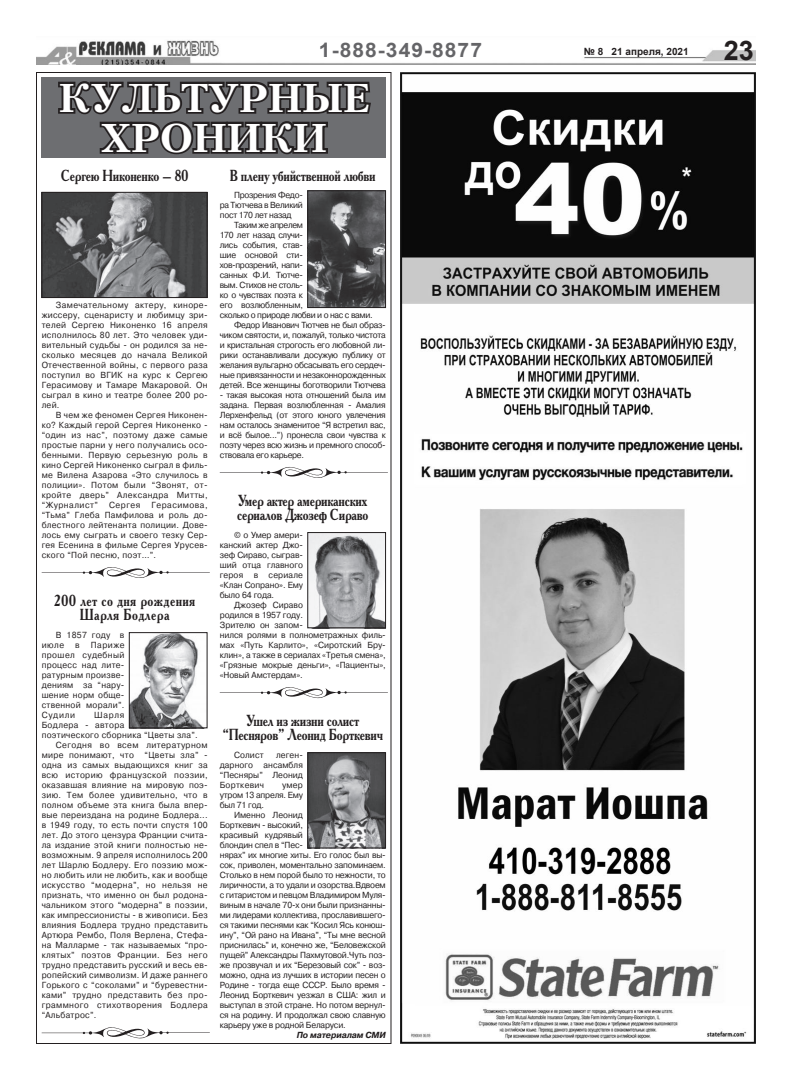
<style>
.page{position:relative;width:792px;height:1080px;background:#fff}
.page>*{position:absolute;margin:0;border:0;box-sizing:border-box;transform-origin:0 0}
.t1{font:700 40px/40px "Petersburg C";letter-spacing:-.01em;color:#fff;text-align:center}
.t2{font:700 27px "Arial";color:#231f20}
.t3{font:700 20px "Arial";letter-spacing:.05em;color:#656568;scale:1.05 1}
.t4{font:700 16px/14px "Academy C";letter-spacing:-.02em;color:#231f20;scale:.8 1}
.t5{font:700 16px/14px "Academy C";letter-spacing:.03em;color:#231f20;text-align:center;scale:.8 1}
.t6{font:700 10px "Arial";color:#231f20}
.t7{font:500 8.8px/10px "Pragmatica C";letter-spacing:-.005em;color:#231f20;text-align:justify;scale:.95 1}
.t8{font:500 8.8px/10px "Pragmatica C";letter-spacing:.03em;color:#231f20;scale:.95 1}
.t9{font:500 8.8px "Pragmatica C";letter-spacing:-.03em;color:#231f20;scale:.95 1}
.t10{font:500 8.8px "Pragmatica C";letter-spacing:-.04em;color:#231f20;scale:.95 1}
.t11{font:500 8.8px "Pragmatica C";letter-spacing:.04em;color:#231f20;scale:.95 1}
.t12{font:500 8.8px "Pragmatica C";letter-spacing:.045em;color:#231f20;scale:.95 1}
.t13{font:500 8.8px "Pragmatica C";letter-spacing:.035em;color:#231f20;scale:.95 1}
.t14{font:500 8.8px "Pragmatica C";letter-spacing:.05em;color:#231f20;scale:.95 1}
.t15{font:italic 700 8.8px "Pragmatica C";letter-spacing:-.01em;color:#231f20;scale:.95 1}
</style>
<div class="page">
<img style="left:36px;top:40px;width:720px;height:25px">
<img style="left:401px;top:72px;width:355px;height:972px">
<div style="left:42px;top:78px;width:344px;height:80px;background:#6d6e71"></div>
<svg style="left:58px;top:81px;width:313px;height:74px"></svg>
<svg style="left:42px;top:567px;width:168px;height:11px"></svg>
<svg style="left:42px;top:1027px;width:168px;height:11px"></svg>
<svg style="left:220px;top:467px;width:168px;height:11px"></svg>
<svg style="left:220px;top:687px;width:168px;height:11px"></svg>
<img style="left:44px;top:194px;width:161px;height:102px">
<div style="left:42px;top:192px;width:165px;height:106px;border:1px solid #231f20"></div>
<img style="left:131px;top:634px;width:71px;height:92px">
<div style="left:129px;top:632px;width:78px;height:96px;border:1px solid #231f20"></div>
<img style="left:310px;top:754px;width:74px;height:92px">
<div style="left:308px;top:752px;width:78px;height:96px;border:1px solid #231f20"></div>
<img style="left:310px;top:534px;width:74px;height:92px">
<div style="left:308px;top:532px;width:78px;height:96px;border:1px solid #231f20"></div>
<img style="left:310px;top:193px;width:74px;height:113px">
<div style="left:308px;top:191px;width:78px;height:117px;border:1px solid #231f20"></div>
<h3 class="t3" style="left:319px;top:36px;width:157px">1-888-349-8877</h3>
<p class="t6" style="left:584px;top:45px;width:106px">№ 8 21 апреля, 2021</p>
<h2 class="t2" style="left:724px;top:31px;width:32px">23</h2>
<h1 class="t1" style="left:58px;top:78px;width:312px">КУЛЬТУРНЫЕ<br>ХРОНИКИ</h1>
<h3 class="t4" style="left:61px;top:170px;width:161px">Сергею Никоненко – 80</h3>
<h3 class="t4" style="left:230px;top:170px;width:184px">В плену убийственной любви</h3>
<p class="t7" style="left:220px;top:190px;width:89px;text-indent:14px">Прозрения Федо&shy;ра Тютчева в Великий пост 170 лет назад</p>
<p class="t10" style="left:234px;top:221px;width:74px">Таким же апрелем</p>
<p class="t10" style="left:220px;top:231px;width:89px">170 лет назад случи-</p>
<p class="t9" style="left:220px;top:241px;width:89px">лись события, став-</p>
<p class="t7" style="left:220px;top:250px;width:89px">шие основой сти-</p>
<p class="t10" style="left:220px;top:261px;width:89px">хов-прозрений, напи-</p>
<p class="t9" style="left:220px;top:271px;width:89px">санных Ф.И. Тютче-</p>
<p class="t10" style="left:220px;top:281px;width:89px">вым. Стихов не столь-</p>
<p class="t10" style="left:220px;top:291px;width:89px">ко о чувствах поэта к</p>
<p class="t7" style="left:220px;top:300px;width:89px">его возлюбленным,</p>
<p class="t10" style="left:220px;top:311px;width:162px">сколько о природе любви и о нас с вами.</p>
<p class="t9" style="left:234px;top:321px;width:161px">Федор Иванович Тютчев не был образ-</p>
<p class="t9" style="left:220px;top:331px;width:176px">чиком святости, и, пожалуй, только чистота</p>
<p class="t9" style="left:220px;top:341px;width:176px">и кристальная строгость его любовной ли-</p>
<p class="t9" style="left:220px;top:351px;width:176px">рики останавливали досужую публику от</p>
<p class="t9" style="left:220px;top:361px;width:176px">желания вульгарно обсасывать его сердеч-</p>
<p class="t9" style="left:220px;top:371px;width:176px">ные привязанности и незаконнорожденных</p>
<p class="t9" style="left:220px;top:381px;width:176px">детей. Все женщины боготворили Тютчева</p>
<p class="t7" style="left:220px;top:390px;width:176px">- такая высокая нота отношений была им задана. Первая возлюбленная - Амалия Лерхенфельд (от этого юного увлечения нам осталось знаменитое “Я встретил вас, и всё былое...”) пронесла свои чувства к поэту через всю жизнь и премного способ&shy;ствовала его карьере.</p>
<h3 class="t4" style="left:237px;top:495px;width:166px">Умер актер американских сериалов Джозеф Сираво</h3>
<p class="t7" style="left:220px;top:531px;width:89px;text-indent:14px">© о Умер амери&shy;канский актер Джо&shy;зеф Сираво, сыграв&shy;ший отца главного героя в сериале «Клан Сопрано». Ему было 64 года.</p>
<p class="t7" style="left:220px;top:601px;width:176px;text-align:left;text-indent:14px">Джозеф Сираво<br>родился в 1957 году.<br>Зрителю он запом-<br>нился ролями в полнометражных филь&shy;мах «Путь Карлито», «Сиротский Бру&shy;клин», а также в сериалах «Третья смена», «Грязные мокрые деньги», «Пациенты», «Новый Амстердам».</p>
<h3 class="t4" style="left:223px;top:715px;width:202px;text-align:center">Ушел из жизни солист “Песняров” Леонид Борткевич</h3>
<p class="t7" style="left:234px;top:751px;width:33px">Солист</p>
<p class="t7" style="left:42px;top:300px;width:176px;text-indent:14px">Замечательному актеру, киноре&shy;жиссеру, сценаристу и любимцу зри&shy;телей Сергею Никоненко 16 апреля исполнилось 80 лет. Это человек уди&shy;вительный судьбы - он родился за не&shy;сколько месяцев до начала Великой Отечественной войны, с первого раза поступил во ВГИК на курс к Сергею Герасимову и Тамаре Макаровой. Он сыграл в кино и театре более 200 ро&shy;лей.</p>
<p class="t7" style="left:42px;top:410px;width:176px;text-indent:14px">В чем же феномен Сергея Никонен&shy;ко? Каждый герой Сергея Никоненко - “один из нас”, поэтому даже самые простые парни у него получались осо&shy;бенными. Первую серьезную роль в кино Сергей Никоненко сыграл в филь&shy;ме Вилена Азарова «Это случилось в полиции». Потом были “Звонят, от&shy;кройте дверь” Александра Митты, “Журналист”</p>
<p class="t7" style="left:109px;top:501px;width:34px">Сергея</p>
<p class="t7" style="left:42px;top:501px;width:176px;text-indent:110px">Герасимова, “Тьма” Глеба Памфилова и роль до&shy;блестного лейтенанта полиции. Дове&shy;лось ему сыграть и своего тезку Сер&shy;гея Есенина в фильме Сергея Урусев&shy;ского “Пой песню, поэт…”.</p>
<h3 class="t5" style="left:54px;top:595px;width:178px">200 лет со дня рождения<br>Шарля Бодлера</h3>
<p class="t8" style="left:42px;top:631px;width:89px;text-indent:14px">В 1857 году в июле</p>
<p class="t7" style="left:42px;top:641px;width:89px;text-indent:49px">Париже прошел судебный процесс над лите&shy;ратурным произве&shy;дениям за “нару&shy;шение норм обще&shy;ственной морали”.<br>Судили</p>
<p class="t7" style="left:75px;top:641px;width:6px">в</p>
<p class="t7" style="left:94px;top:711px;width:33px">Шарля</p>
<p class="t11" style="left:42px;top:722px;width:89px">Бодлера - автора</p>
<p class="t8" style="left:42px;top:731px;width:166px">поэтического сборника “Цветы зла”.</p>
<p class="t12" style="left:56px;top:742px;width:161px">Сегодня во всем литературном</p>
<p class="t13" style="left:42px;top:752px;width:176px">мире понимают, что “Цветы зла” -</p>
<p class="t13" style="left:42px;top:762px;width:176px">одна из самых выдающихся книг за</p>
<p class="t12" style="left:42px;top:772px;width:176px">всю историю французской поэзии,</p>
<p class="t8" style="left:42px;top:781px;width:176px">оказавшая влияние на мировую поэ-</p>
<p class="t11" style="left:42px;top:792px;width:176px">зию. Тем более удивительно, что в</p>
<p class="t8" style="left:42px;top:801px;width:176px">полном объеме эта книга была впер-</p>
<p class="t8" style="left:42px;top:811px;width:176px">вые переиздана на родине Бодлера...</p>
<p class="t8" style="left:42px;top:821px;width:176px">в 1949 году, то есть почти спустя 100</p>
<p class="t8" style="left:42px;top:831px;width:176px">лет. До этого цензура Франции счита-</p>
<p class="t8" style="left:42px;top:841px;width:176px">ла издание этой книги полностью не-</p>
<p class="t8" style="left:42px;top:851px;width:176px">возможным. 9 апреля исполнилось 200</p>
<p class="t8" style="left:42px;top:861px;width:176px">лет Шарлю Бодлеру. Его поэзию мож-</p>
<p class="t8" style="left:42px;top:871px;width:176px">но любить или не любить, как и вообще</p>
<p class="t11" style="left:42px;top:882px;width:176px">искусство “модерна”, но нельзя не</p>
<p class="t8" style="left:42px;top:891px;width:176px">признать, что именно он был родона-</p>
<p class="t8" style="left:42px;top:901px;width:176px">чальником этого “модерна” в поэзии,</p>
<p class="t8" style="left:42px;top:911px;width:176px">как импрессионисты - в живописи. Без</p>
<p class="t8" style="left:42px;top:921px;width:176px">влияния Бодлера трудно представить</p>
<p class="t8" style="left:42px;top:931px;width:176px">Артюра Рембо, Поля Верлена, Стефа-</p>
<p class="t8" style="left:42px;top:941px;width:176px">на Малларме - так называемых “про-</p>
<p class="t12" style="left:42px;top:952px;width:176px">клятых” поэтов Франции. Без него</p>
<p class="t8" style="left:42px;top:961px;width:176px">трудно представить русский и весь ев-</p>
<p class="t8" style="left:42px;top:971px;width:176px">ропейский символизм. И даже раннего</p>
<p class="t8" style="left:42px;top:981px;width:176px">Горького с “соколами” и “буревестни-</p>
<p class="t11" style="left:42px;top:992px;width:176px">ками” трудно представить без про-</p>
<p class="t14" style="left:42px;top:1002px;width:176px">граммного стихотворения Бодлера</p>
<p class="t8" style="left:42px;top:1011px;width:59px">“Альбатрос”.</p>
<p class="t7" style="left:220px;top:751px;width:89px;text-indent:56px">леген&shy;дарного ансамбля “Песняры” Леонид Борткевич</p>
<p class="t7" style="left:220px;top:781px;width:89px;text-indent:62px">умер утром 13 апреля. Ему был 71 год.</p>
<p class="t7" style="left:220px;top:811px;width:176px;text-align:left;text-indent:14px">Именно Леонид<br>Борткевич - высокий,<br>красивый кудрявый<br>блондин спел в “Пес-<br>нярах” их многие хиты. Его голос был вы&shy;сок, приволен, моментально запоминаем.<br>Столько в нем порой было то нежности, то лиричности, а то удали и озорства.Вдвоем с гитаристом и певцом Владимиром Муля&shy;виным в начале 70-х они были признанны&shy;ми лидерами коллектива, прославившего&shy;ся такими песнями как “Косил Ясь конюш&shy;ину”, “Ой рано на Ивана”, “Ты мне весной приснилась” и, конечно же, “Беловежской пущей” Александры Пахмутовой.Чуть поз&shy;же прозвучал и их “Березовый сок” - воз&shy;можно, одна из лучших в истории песен о Родине - тогда еще СССР. Было время - Леонид Борткевич уезжал в США: жил и выступал в этой стране. Но потом вернул&shy;ся на родину. И продолжал свою славную карьеру уже в родной Беларуси.</p>
<p class="t15" style="left:297px;top:1032px;width:95px">По материалам СМИ</p>
</div>
